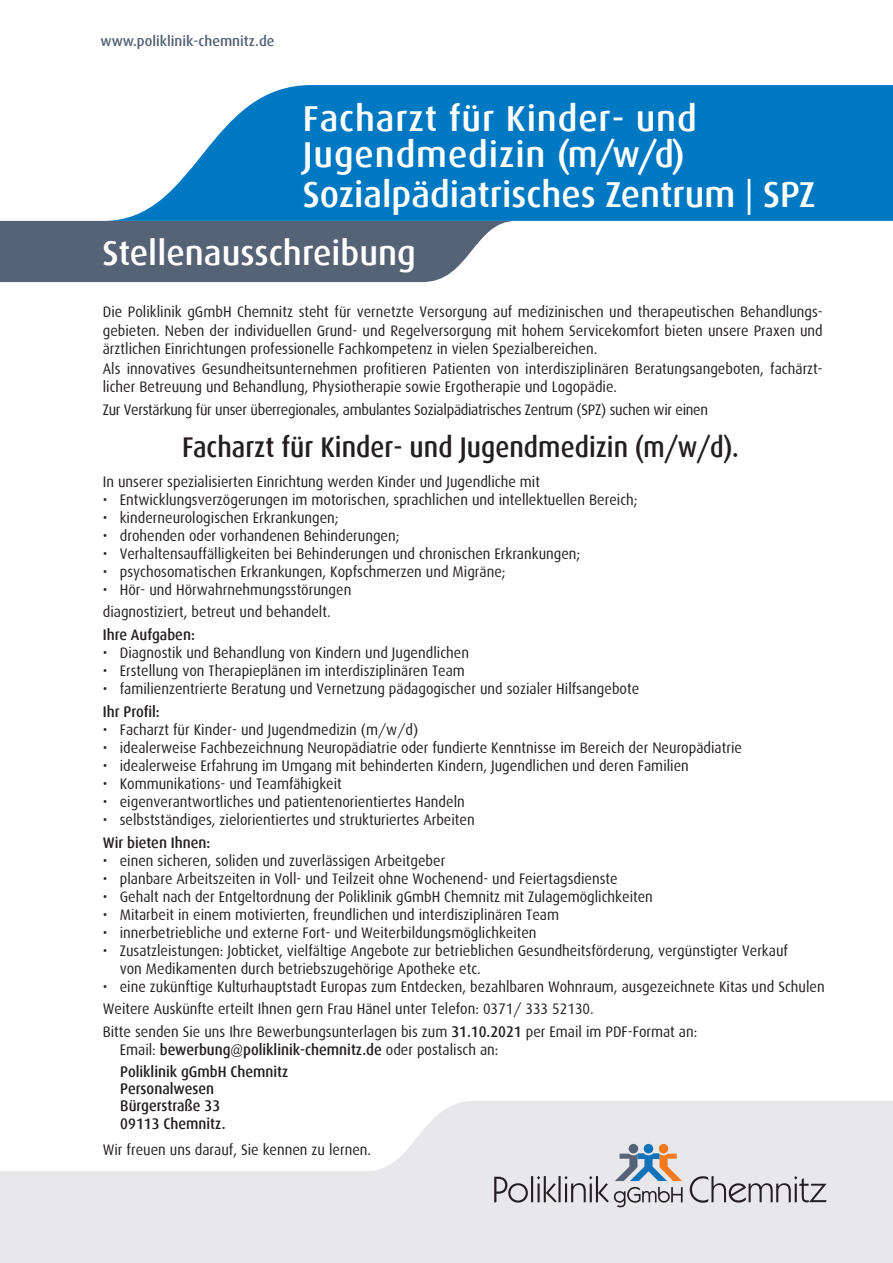
<style>
.page{position:relative;width:893px;height:1263px;background:#fff}
.page>*{position:absolute;margin:0;border:0;box-sizing:border-box;transform-origin:0 0}
.t1{font:500 36px/36px "Dax";letter-spacing:.025em;color:#fff}
.t2{font:500 36px "Dax";color:#fff}
.t3{font:500 34.35px "Dax";color:#fff}
.t4{font:500 28.5px "Dax";color:#231f20;scale:.92 1}
.t5{font:15.3px/18.3px "Dax";color:#231f20;scale:.94 1}
.t6{font:500 15.3px/17.2px "Dax";color:#231f20;scale:.94 1}
.t7{font:15.3px "Dax";letter-spacing:-.02em;color:#231f20;scale:.94 1}
.t8{font:500 14.25px "Dax";color:#566275}
.s1{font-weight:400}
.s2{font-weight:500}
</style>
<div class="page">
<svg style="left:0;top:221px;width:512px;height:61px;background:#636e80"></svg>
<svg style="left:104px;top:85px;width:789px;height:136px;background:#208ac9"></svg>
<svg style="left:0;top:1101px;width:893px;height:162px;fill:#e8e7ea"></svg>
<svg style="left:494px;top:1177px;width:34px;height:25px"></svg>
<hr style="left:531px;top:1176px;width:2px;height:26px;background:#231f20">
<svg style="left:537px;top:1176px;width:20px;height:26px"></svg>
<hr style="left:558px;top:1176px;width:3px;height:26px;background:#231f20">
<svg style="left:690px;top:1176px;width:137px;height:27px;background:#bdbcbe"></svg>
<svg style="left:564px;top:1144px;width:119px;height:63px;background:#c3c3c7"></svg>
<p class="t8" style="left:100px;top:33px;width:176px">www.poliklinik-chemnitz.de</p>
<h1 class="t1" style="left:303px;top:101px;width:396px">Facharzt für Kinder- und<br>Jugendmedizin (m/w/d)</h1>
<h1 class="t2" style="left:303px;top:175px;width:514px">Sozialpädiatrisches Zentrum <span class="s1">|</span> SPZ</h1>
<h2 class="t3" style="left:102px;top:234px;width:315px">Stellenausschreibung</h2>
<p class="t5" style="left:103px;top:303px;width:768px;text-align:justify">Die Poliklinik gGmbH Chemnitz steht für vernetzte Versorgung auf medizinischen und therapeutischen Behandlungs&shy;gebieten. Neben der individuellen Grund- und Regelversorgung mit hohem Servicekomfort bieten unsere Praxen und ärztlichen Einrichtungen professionelle Fachkompetenz in vielen Spezialbereichen.</p>
<p class="t5" style="left:103px;top:360px;width:767px">Als innovatives Gesundheitsunternehmen profitieren Patienten von interdisziplinären Beratungsangeboten, fachärzt&shy;licher Betreuung und Behandlung, Physiotherapie sowie Ergotherapie und Logopädie.</p>
<p class="t7" style="left:103px;top:401px;width:645px">Zur Verstärkung für unser überregionales, ambulantes Sozialpädiatrisches Zentrum (SPZ) suchen wir einen</p>
<h3 class="t4" style="left:182px;top:431px;width:606px">Facharzt für Kinder- und Jugendmedizin (m/w/d).</h3>
<p class="t5" style="left:103px;top:472px;width:467px">In unserer spezialisierten Einrichtung werden Kinder und Jugendliche mit</p>
<p class="t5" style="left:103px;top:490px;width:570px">• Entwicklungsverzögerungen im motorischen, sprachlichen und intellektuellen Bereich;</p>
<p class="t5" style="left:103px;top:508px;width:252px">• kinderneurologischen Erkrankungen;</p>
<p class="t5" style="left:103px;top:526px;width:317px">• drohenden oder vorhandenen Behinderungen;</p>
<p class="t5" style="left:103px;top:544px;width:510px">• Verhaltensauffälligkeiten bei Behinderungen und chronischen Erkrankungen;</p>
<p class="t5" style="left:103px;top:562px;width:430px">• psychosomatischen Erkrankungen, Kopfschmerzen und Migräne;</p>
<p class="t5" style="left:103px;top:578px;width:266px;line-height:22.5px">• Hör- und Hörwahrnehmungsstörungen diagnostiziert, betreut und behandelt.</p>
<p class="t6" style="left:103px;top:626px;width:99px">Ihre Aufgaben:</p>
<p class="t5" style="left:103px;top:644px;width:391px">• Diagnostik und Behandlung von Kindern und Jugendlichen</p>
<p class="t5" style="left:103px;top:662px;width:387px">• Erstellung von Therapieplänen im interdisziplinären Team</p>
<p class="t5" style="left:103px;top:680px;width:572px">• familienzentrierte Beratung und Vernetzung pädagogischer und sozialer Hilfsangebote</p>
<p class="t6" style="left:103px;top:703px;width:62px">Ihr Profil:</p>
<p class="t5" style="left:103px;top:721px;width:337px">• Facharzt für Kinder- und Jugendmedizin (m/w/d)</p>
<p class="t5" style="left:103px;top:739px;width:681px">• idealerweise Fachbezeichnung Neuropädiatrie oder fundierte Kenntnisse im Bereich der Neuropädiatrie</p>
<p class="t5" style="left:103px;top:757px;width:625px">• idealerweise Erfahrung im Umgang mit behinderten Kindern, Jugendlichen und deren Familien</p>
<p class="t5" style="left:103px;top:775px;width:256px">• Kommunikations- und Teamfähigkeit</p>
<p class="t5" style="left:103px;top:793px;width:387px">• eigenverantwortliches und patientenorientiertes Handeln</p>
<p class="t5" style="left:103px;top:811px;width:397px">• selbstständiges, zielorientiertes und strukturiertes Arbeiten</p>
<p class="t6" style="left:103px;top:834px;width:116px">Wir bieten Ihnen:</p>
<p class="t5" style="left:103px;top:851px;width:366px">• einen sicheren, soliden und zuverlässigen Arbeitgeber</p>
<p class="t5" style="left:103px;top:869px;width:549px">• planbare Arbeitszeiten in Voll- und Teilzeit ohne Wochenend- und Feiertagsdienste</p>
<p class="t5" style="left:103px;top:887px;width:587px">• Gehalt nach der Entgeltordnung der Poliklinik gGmbH Chemnitz mit Zulagemöglichkeiten</p>
<p class="t5" style="left:103px;top:905px;width:487px">• Mitarbeit in einem motivierten, freundlichen und interdisziplinären Team</p>
<p class="t5" style="left:103px;top:923px;width:463px">• innerbetriebliche und externe Fort- und Weiterbildungsmöglichkeiten</p>
<p class="t5" style="left:120px;top:941px;width:712px;text-indent:-17px">• Zusatzleistungen: Jobticket, vielfältige Angebote zur betrieblichen Gesundheitsförderung, vergünstigter Verkauf von Medikamenten durch betriebszugehörige Apotheke etc.</p>
<p class="t5" style="left:103px;top:975px;width:770px;line-height:22.5px">• eine zukünftige Kulturhauptstadt Europas zum Entdecken, bezahlbaren Wohnraum, ausgezeichnete Kitas und Schulen<br>Weitere Auskünfte erteilt Ihnen gern Frau Hänel unter Telefon: 0371/ 333 52130.<br>Bitte senden Sie uns Ihre Bewerbungsunterlagen bis zum <span class="s2">31.10.2021</span> per Email im PDF-Format an:</p>
<p class="t6" style="left:120px;top:1039px;width:404px;line-height:21.8px"><span class="s1">Email:</span> bewerbung@poliklinik-chemnitz.de <span class="s1">oder postalisch an:<br></span>Poliklinik gGmbH Chemnitz</p>
<p class="t6" style="left:120px;top:1080px;width:113px">Personalwesen<br>Bürgerstraße 33<br>09113 Chemnitz.</p>
<p class="t5" style="left:103px;top:1140px;width:287px">Wir freuen uns darauf, Sie kennen zu lernen.</p>
</div>
